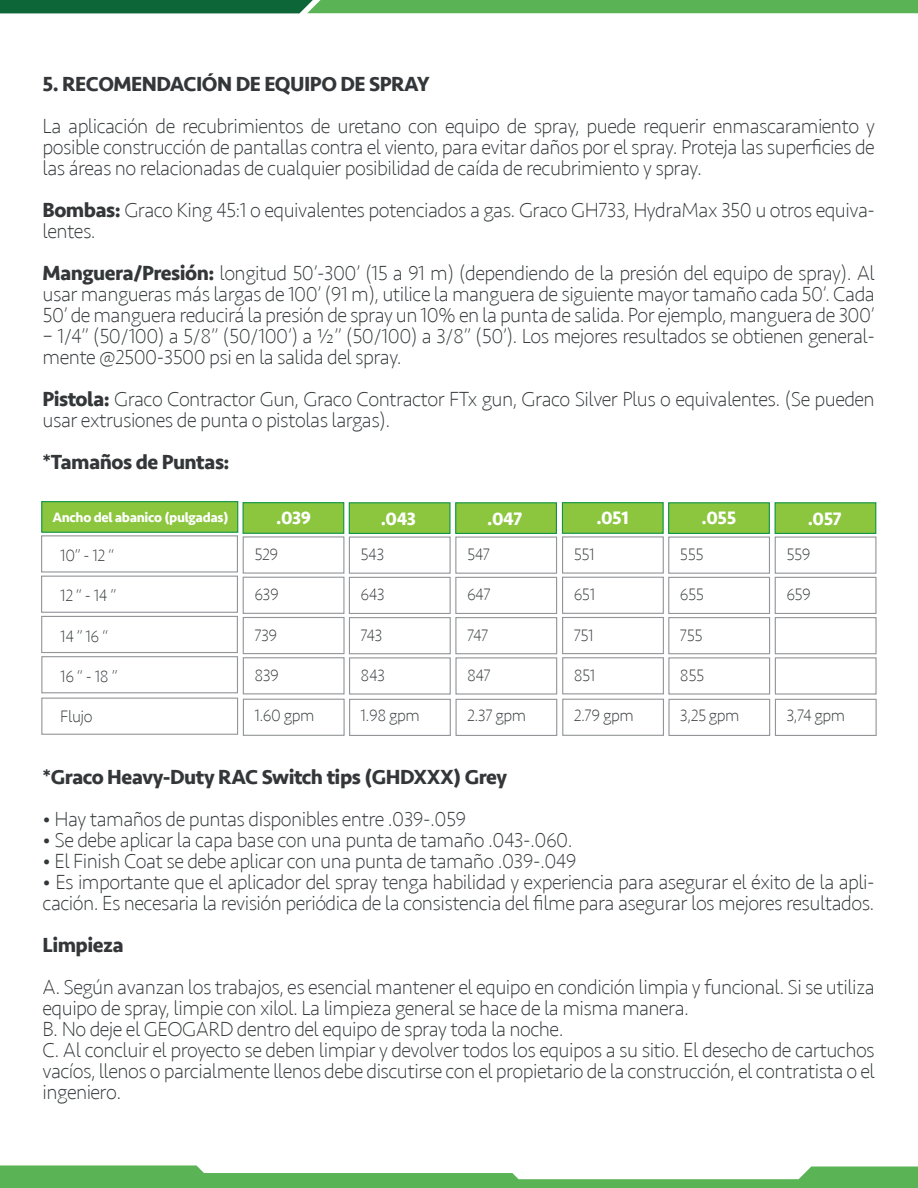
<style>
.page{position:relative;width:918px;height:1188px;background:#fff}
.page>*{position:absolute;margin:0;border:0;box-sizing:border-box;transform-origin:0 0}
.t1{font:200 21px/21px "Seravek";letter-spacing:-.025em;color:#333739}
.t2{font:700 21px "Seravek";letter-spacing:-.025em;color:#333739}
.t3{font:700 18.6px "Seravek";letter-spacing:-.025em;color:#fff}
.t4{font:200 17.1px "Seravek";letter-spacing:-.025em;color:#333739}
.t5{font:700 13.95px "Seravek";letter-spacing:-.025em;color:#fff}
.s1{font-weight:700}
</style>
<div class="page">
<svg style="left:0;top:1166px;width:918px;height:22px"></svg>
<svg style="left:0;top:0;width:918px;height:13px;background:#41994c"></svg>
<div style="left:41px;top:535px;width:197px;height:38px;border:1px solid #939598"></div>
<div style="left:41px;top:576px;width:197px;height:37px;border:1px solid #939598"></div>
<div style="left:41px;top:616px;width:197px;height:37px;border:1px solid #939598"></div>
<div style="left:41px;top:656px;width:197px;height:37px;border:1px solid #939598"></div>
<div style="left:41px;top:501px;width:197px;height:32px;background:#8bc63e;border:1px solid #0d9344"></div>
<div style="left:41px;top:698px;width:197px;height:37px;border:1px solid #939598"></div>
<div style="left:243px;top:536px;width:101px;height:38px;border:1px solid #939598"></div>
<div style="left:243px;top:502px;width:101px;height:32px;background:#8bc63e;border:1px solid #0d9344"></div>
<div style="left:243px;top:577px;width:101px;height:37px;border:1px solid #939598"></div>
<div style="left:243px;top:617px;width:102px;height:37px;border:1px solid #939598"></div>
<div style="left:243px;top:657px;width:102px;height:37px;border:1px solid #939598"></div>
<div style="left:243px;top:699px;width:102px;height:37px;border:1px solid #939598"></div>
<div style="left:349px;top:537px;width:102px;height:37px;border:1px solid #939598"></div>
<div style="left:349px;top:502px;width:102px;height:32px;background:#8bc63e;border:1px solid #0d9344"></div>
<div style="left:349px;top:577px;width:102px;height:37px;border:1px solid #939598"></div>
<div style="left:349px;top:617px;width:102px;height:37px;border:1px solid #939598"></div>
<div style="left:349px;top:657px;width:102px;height:38px;border:1px solid #939598"></div>
<div style="left:349px;top:699px;width:102px;height:37px;border:1px solid #939598"></div>
<div style="left:455px;top:537px;width:102px;height:37px;border:1px solid #939598"></div>
<div style="left:455px;top:502px;width:102px;height:32px;background:#8bc63e;border:1px solid #0d9344"></div>
<div style="left:455px;top:577px;width:102px;height:37px;border:1px solid #939598"></div>
<div style="left:455px;top:617px;width:102px;height:37px;border:1px solid #939598"></div>
<div style="left:455px;top:657px;width:102px;height:38px;border:1px solid #939598"></div>
<div style="left:456px;top:699px;width:101px;height:37px;border:1px solid #939598"></div>
<div style="left:562px;top:536px;width:102px;height:38px;border:1px solid #939598"></div>
<div style="left:562px;top:502px;width:102px;height:32px;background:#8bc63e;border:1px solid #0d9344"></div>
<div style="left:562px;top:577px;width:102px;height:37px;border:1px solid #939598"></div>
<div style="left:562px;top:617px;width:102px;height:37px;border:1px solid #939598"></div>
<div style="left:562px;top:657px;width:102px;height:37px;border:1px solid #939598"></div>
<div style="left:562px;top:699px;width:102px;height:37px;border:1px solid #939598"></div>
<div style="left:668px;top:537px;width:102px;height:37px;border:1px solid #939598"></div>
<div style="left:668px;top:502px;width:102px;height:32px;background:#8bc63e;border:1px solid #0d9344"></div>
<div style="left:668px;top:577px;width:102px;height:37px;border:1px solid #939598"></div>
<div style="left:668px;top:617px;width:102px;height:37px;border:1px solid #939598"></div>
<div style="left:668px;top:657px;width:102px;height:38px;border:1px solid #939598"></div>
<div style="left:668px;top:699px;width:102px;height:37px;border:1px solid #939598"></div>
<div style="left:775px;top:537px;width:101px;height:37px;border:1px solid #939598"></div>
<div style="left:775px;top:502px;width:101px;height:32px;background:#8bc63e;border:1px solid #0d9344"></div>
<div style="left:775px;top:577px;width:102px;height:37px;border:1px solid #939598"></div>
<div style="left:775px;top:617px;width:102px;height:37px;border:1px solid #939598"></div>
<div style="left:775px;top:657px;width:102px;height:38px;border:1px solid #939598"></div>
<div style="left:775px;top:699px;width:102px;height:37px;border:1px solid #939598"></div>
<p class="t2" style="left:43px;top:68px;width:389px">5. RECOMENDACIÓN DE EQUIPO DE SPRAY</p>
<p class="t1" style="left:43px;top:116px;width:834px;text-align:justify">La aplicación de recubrimientos de uretano con equipo de spray, puede requerir enmascaramiento y posible construcción de pantallas contra el viento, para evitar daños por el spray. Proteja las superficies de las áreas no relacionadas de cualquier posibilidad de caída de recubrimiento y spray.</p>
<p class="t1" style="left:43px;top:200px;width:834px"><span class="s1">Bombas:</span> Graco King 45:1 o equivalentes potenciados a gas. Graco GH733, HydraMax 350 u otros equiva&shy;lentes.</p>
<p class="t1" style="left:43px;top:263px;width:834px;text-align:justify"><span class="s1">Manguera/Presión:</span> longitud 50’-300’ (15 a 91 m) (dependiendo de la presión del equipo de spray). Al usar mangueras más largas de 100’ (91 m), utilice la manguera de siguiente mayor tamaño cada 50’. Cada 50’ de manguera reducirá la presión de spray un 10% en la punta de salida. Por ejemplo, manguera de 300’</p>
<p class="t1" style="left:43px;top:326px;width:834px">– 1/4” (50/100) a 5/8” (50/100’) a ½” (50/100) a 3/8” (50’). Los mejores resultados se obtienen general&shy;mente @2500-3500 psi en la salida del spray.</p>
<p class="t1" style="left:43px;top:389px;width:834px"><span class="s1">Pistola:</span> Graco Contractor Gun, Graco Contractor FTx gun, Graco Silver Plus o equivalentes. (Se pueden usar extrusiones de punta o pistolas largas).</p>
<p class="t2" style="left:43px;top:446px;width:189px">*Tamaños de Puntas:</p>
<p class="t5" style="left:52px;top:506px;width:178px">Ancho del abanico (pulgadas)</p>
<p class="t3" style="left:276px;top:503px;width:36px">.039</p>
<p class="t3" style="left:381px;top:504px;width:37px">.043</p>
<p class="t3" style="left:487px;top:504px;width:37px">.047</p>
<p class="t3" style="left:596px;top:503px;width:34px">.051</p>
<p class="t3" style="left:702px;top:503px;width:36px">.055</p>
<p class="t3" style="left:808px;top:504px;width:35px">.057</p>
<p class="t4" style="left:60px;top:545px;width:55px">10” - 12 “</p>
<p class="t4" style="left:60px;top:585px;width:57px">12 “ - 14 ”</p>
<p class="t4" style="left:60px;top:626px;width:49px">14 ” 16 “</p>
<p class="t4" style="left:60px;top:666px;width:59px">16 “ - 18 ”</p>
<p class="t4" style="left:60px;top:706px;width:34px">Flujo</p>
<p class="t4" style="left:254px;top:544px;width:25px">529</p>
<p class="t4" style="left:254px;top:584px;width:26px">639</p>
<p class="t4" style="left:254px;top:625px;width:25px">739</p>
<p class="t4" style="left:254px;top:665px;width:26px">839</p>
<p class="t4" style="left:254px;top:705px;width:62px">1.60 gpm</p>
<p class="t4" style="left:361px;top:544px;width:25px">543</p>
<p class="t4" style="left:361px;top:585px;width:26px">643</p>
<p class="t4" style="left:361px;top:625px;width:23px">743</p>
<p class="t4" style="left:361px;top:665px;width:26px">843</p>
<p class="t4" style="left:361px;top:705px;width:61px">1.98 gpm</p>
<p class="t4" style="left:467px;top:544px;width:24px">547</p>
<p class="t4" style="left:467px;top:585px;width:25px">647</p>
<p class="t4" style="left:467px;top:625px;width:23px">747</p>
<p class="t4" style="left:467px;top:665px;width:25px">847</p>
<p class="t4" style="left:467px;top:705px;width:61px">2.37 gpm</p>
<p class="t4" style="left:574px;top:544px;width:22px">551</p>
<p class="t4" style="left:574px;top:584px;width:23px">651</p>
<p class="t4" style="left:574px;top:625px;width:21px">751</p>
<p class="t4" style="left:574px;top:665px;width:23px">851</p>
<p class="t4" style="left:574px;top:705px;width:61px">2.79 gpm</p>
<p class="t4" style="left:680px;top:544px;width:25px">555</p>
<p class="t4" style="left:680px;top:585px;width:26px">655</p>
<p class="t4" style="left:680px;top:625px;width:24px">755</p>
<p class="t4" style="left:680px;top:665px;width:26px">855</p>
<p class="t4" style="left:680px;top:705px;width:61px">3,25 gpm</p>
<p class="t4" style="left:786px;top:544px;width:26px">559</p>
<p class="t4" style="left:786px;top:585px;width:26px">659</p>
<p class="t4" style="left:786px;top:705px;width:60px">3,74 gpm</p>
<p class="t2" style="left:43px;top:761px;width:466px">*Graco Heavy-Duty RAC Switch tips (GHDXXX) Grey</p>
<p class="t1" style="left:43px;top:809px;width:425px">• Hay tamaños de puntas disponibles entre .039-.059</p>
<p class="t1" style="left:43px;top:830px;width:532px">• Se debe aplicar la capa base con una punta de tamaño .043-.060.</p>
<p class="t1" style="left:43px;top:851px;width:536px">• El Finish Coat se debe aplicar con una punta de tamaño .039-.049</p>
<p class="t1" style="left:43px;top:872px;width:834px">• Es importante que el aplicador del spray tenga habilidad y experiencia para asegurar el éxito de la apli&shy;cación. Es necesaria la revisión periódica de la consistencia del filme para asegurar los mejores resultados.</p>
<p class="t2" style="left:43px;top:929px;width:83px">Limpieza</p>
<p class="t1" style="left:43px;top:977px;width:834px">A. Según avanzan los trabajos, es esencial mantener el equipo en condición limpia y funcional. Si se utiliza equipo de spray, limpie con xilol. La limpieza general se hace de la misma manera.<br>B. No deje el GEOGARD dentro del equipo de spray toda la noche.<br>C. Al concluir el proyecto se deben limpiar y devolver todos los equipos a su sitio. El desecho de cartuchos vacíos, llenos o parcialmente llenos debe discutirse con el propietario de la construcción, el contratista o el ingeniero.</p>
</div>
